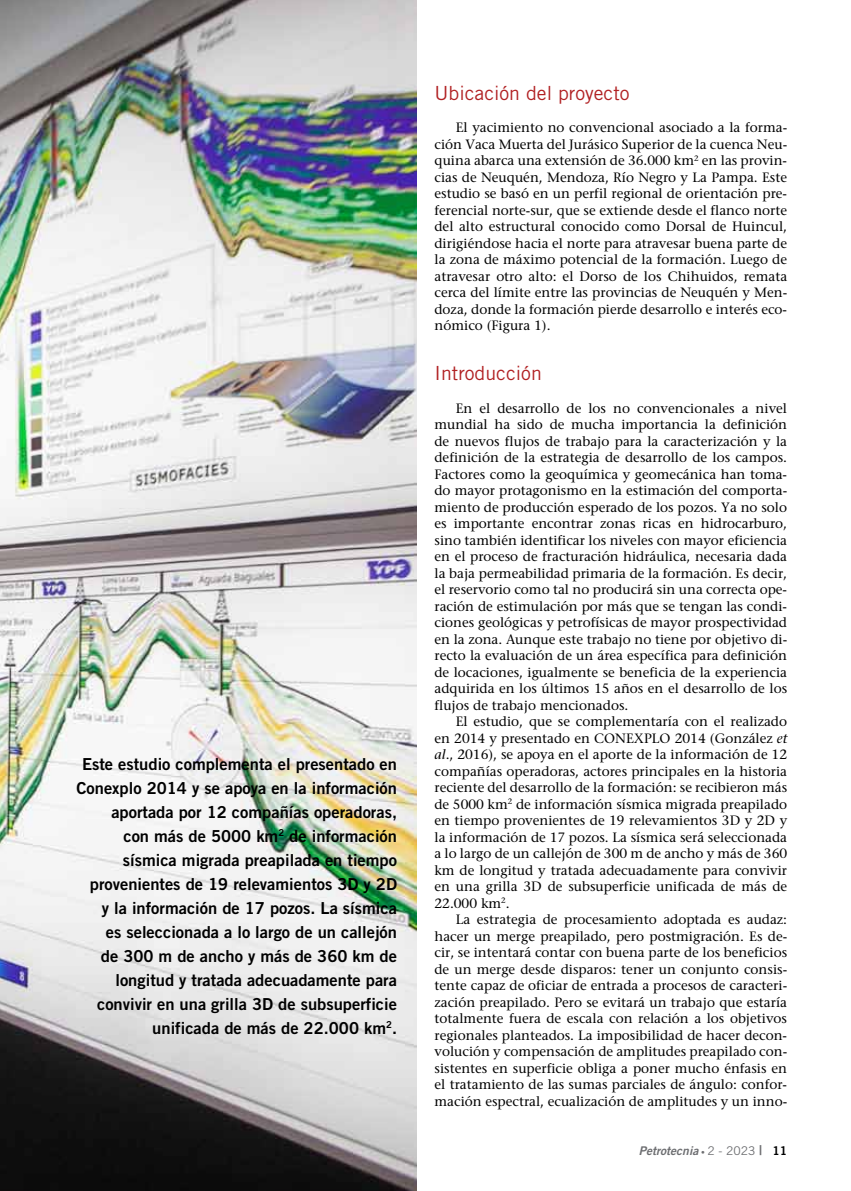
<style>
.page{position:relative;width:851px;height:1191px;background:#fff}
.page>*{position:absolute;margin:0;border:0;box-sizing:border-box;transform-origin:0 0}
.t1{font:19.5px "Trade Gothic";color:#b12123}
.t2{font:16.5px/24px "Trade Gothic Bold Two";color:#000;text-align:right}
.t3{font:13.5px/16.5px "Stone Serif";color:#000;text-align:justify}
.t4{font:italic 12px "Trade Gothic Bold Two";color:#6d6e71}
.s1{font-style:italic}
.s2{font-style:normal;font-size:7.5px}
.s3{font-family:"Trade Gothic";font-style:normal}
.s4{font-style:normal;font-size:13.5px}
.s5{font-style:normal;color:#000}
</style>
<div class="page">
<img style="left:0;top:0;width:416px;height:1191px">
<p class="t2" style="left:76px;top:751px;width:322px">Este estudio complementa el presentado en Conexplo 2014 y se apoya en la información aportada por 12 compañías operadoras,<br>con más de 5000 km<sup>2</sup> de información sísmica migrada preapilada en tiempo provenientes de 19 relevamientos 3D y 2D<br>y la información de 17 pozos. La sísmica<br>es seleccionada a lo largo de un callejón<br>de 300 m de ancho y más de 360 km de longitud y tratada adecuadamente para convivir en una grilla 3D de subsuperficie unificada de más de 22.000 km<sup>2</sup>.</p>
<h1 class="t1" style="left:434px;top:81px;width:196px">Ubicación del proyecto</h1>
<p class="t3" style="left:434px;top:119px;width:354px;text-indent:21px">El yacimiento no convencional asociado a la forma&shy;ción Vaca Muerta del Jurásico Superior de la cuenca Neu&shy;quina abarca una extensión de 36.000 km<sup>2</sup> en las provin&shy;cias de Neuquén, Mendoza, Río Negro y La Pampa. Este estudio se basó en un perfil regional de orientación pre&shy;ferencial norte-sur, que se extiende desde el flanco norte del alto estructural conocido como Dorsal de Huincul, dirigiéndose hacia el norte para atravesar buena parte de la zona de máximo potencial de la formación. Luego de atravesar otro alto: el Dorso de los Chihuidos, remata cerca del límite entre las provincias de Neuquén y Men&shy;doza, donde la formación pierde desarrollo e interés eco&shy;nómico (Figura 1).</p>
<h1 class="t1" style="left:434px;top:361px;width:109px">Introducción</h1>
<p class="t3" style="left:434px;top:399px;width:354px;text-indent:21px">En el desarrollo de los no convencionales a nivel mundial ha sido de mucha importancia la definición de nuevos flujos de trabajo para la caracterización y la definición de la estrategia de desarrollo de los campos.<br>Factores como la geoquímica y geomecánica han toma&shy;do mayor protagonismo en la estimación del comporta&shy;miento de producción esperado de los pozos. Ya no solo es importante encontrar zonas ricas en hidrocarburo, sino también identificar los niveles con mayor eficiencia en el proceso de fracturación hidráulica, necesaria dada la baja permeabilidad primaria de la formación. Es decir, el reservorio como tal no producirá sin una correcta ope&shy;ración de estimulación por más que se tengan las condi&shy;ciones geológicas y petrofísicas de mayor prospectividad en la zona. Aunque este trabajo no tiene por objetivo di&shy;recto la evaluación de un área específica para definición de locaciones, igualmente se beneficia de la experiencia adquirida en los últimos 15 años en el desarrollo de los flujos de trabajo mencionados.</p>
<p class="t3" style="left:434px;top:713px;width:354px;text-indent:21px">El estudio, que se complementaría con el realizado en 2014 y presentado en CONEXPLO 2014 (González <span class="s1">et al</span>., 2016), se apoya en el aporte de la información de 12 compañías operadoras, actores principales en la historia reciente del desarrollo de la formación: se recibieron más de 5000 km<sup>2</sup> de información sísmica migrada preapilado en tiempo provenientes de 19 relevamientos 3D y 2D y la información de 17 pozos. La sísmica será seleccionada a lo largo de un callejón de 300 m de ancho y más de 360 km de longitud y tratada adecuadamente para convivir en una grilla 3D de subsuperficie unificada de más de 22.000 km<sup>2</sup>.</p>
<p class="t3" style="left:434px;top:911px;width:354px;text-indent:21px">La estrategia de procesamiento adoptada es audaz: hacer un merge preapilado, pero postmigración. Es de&shy;cir, se intentará contar con buena parte de los beneficios de un merge desde disparos: tener un conjunto consis&shy;tente capaz de oficiar de entrada a procesos de caracteri&shy;zación preapilado. Pero se evitará un trabajo que estaría totalmente fuera de escala con relación a los objetivos regionales planteados. La imposibilidad de hacer decon&shy;volución y compensación de amplitudes preapilado con&shy;sistentes en superficie obliga a poner mucho énfasis en el tratamiento de las sumas parciales de ángulo: confor&shy;mación espectral, ecualización de amplitudes y un inno-</p>
<p class="t4" style="left:639px;top:1143px;width:150px">Petrotecnia <span class="s2">•</span> <span class="s3">2 - 2023</span> <span class="s4">|</span> <span class="s5">11</span></p>
</div>
